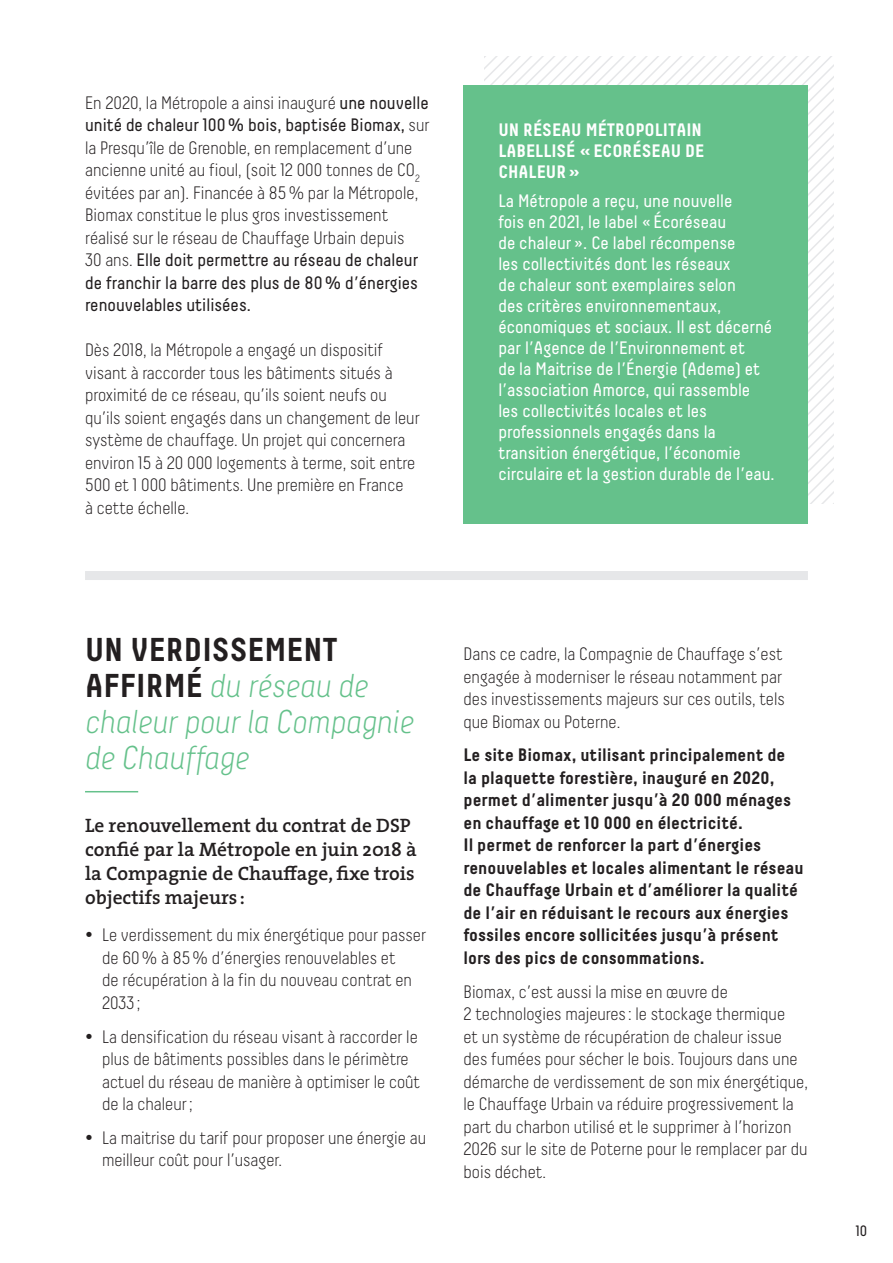
<style>
.page{position:relative;width:893px;height:1263px;background:#fff}
.page>*{position:absolute;margin:0;border:0;box-sizing:border-box;transform-origin:0 0}
.t1{font:italic 300 33px/36px "Decima";color:#65c18b}
.Style_de_paragraphe{font:600 19.5px/24px "The Serif";color:#231f20}
.t2{font:300 18px/22.5px "Decima";color:#231f20}
.t3{font:18px/21px "Decima";color:#fff}
.t4{font:700 18px/22.5px "Decima";color:#231f20}
.t5{font:700 18px/21px "Decima";color:#fff}
.t6{font:15px "Decima";color:#231f20}
.s1{font-weight:400}
.s2{font-weight:700;font-style:normal;color:#231f20}
</style>
<div class="page">
<svg style="left:485px;top:57px;width:348px;height:446px"></svg>
<div style="left:85px;top:571px;width:723px;height:9px;background:#e6e7e9"></div>
<div style="left:463px;top:85px;width:345px;height:438px;background:#65c18b"></div>
<hr style="left:85px;top:791px;width:53px;height:1px;background:#65c18b">
<p class="t2" style="left:85px;top:91px;width:346px">En 2020, la Métropole a ainsi inauguré <span class="s1">une nouvelle unité de chaleur 100% bois, baptisée Biomax,</span> sur la Presqu’île de Grenoble, en remplacement d’une ancienne unité au fioul, (soit 12 000 tonnes de CO<sub>2 </sub>évitées par an). Financée à 85% par la Métropole, Biomax constitue le plus gros investissement réalisé sur le réseau de Chauffage Urbain depuis<br>30 ans. <span class="s1">Elle doit permettre au réseau de chaleur de franchir la barre des plus de 80% d’énergies renouvelables utilisées.</span></p>
<p class="t2" style="left:85px;top:339px;width:336px">Dès 2018, la Métropole a engagé un dispositif visant à raccorder tous les bâtiments situés à proximité de ce réseau, qu’ils soient neufs ou qu’ils soient engagés dans un changement de leur système de chauffage. Un projet qui concernera environ 15 à 20 000 logements à terme, soit entre 500 et 1 000 bâtiments. Une première en France<br>à cette échelle.</p>
<p class="t5" style="left:498px;top:118px;width:208px">UN RÉSEAU MÉTROPOLITAIN<br>LABELLISÉ «ECORÉSEAU DE<br>CHALEUR»</p>
<p class="t3" style="left:498px;top:190px;width:278px">La Métropole a reçu, une nouvelle<br>fois en 2021, le label «Écoréseau<br>de chaleur». Ce label récompense<br>les collectivités dont les réseaux<br>de chaleur sont exemplaires selon<br>des critères environnementaux, économiques et sociaux. Il est décerné par l’Agence de l’Environnement et<br>de la Maitrise de l’Énergie (Ademe) et l’association Amorce, qui rassemble les collectivités locales et les professionnels engagés dans la transition énergétique, l’économie circulaire et la gestion durable de l’eau.</p>
<p class="t1" style="left:85px;top:631px;width:330px"><span class="s2">UN VERDISSEMENT<br>AFFIRMÉ</span> du réseau de chaleur pour la Compagnie de Chauffage</p>
<p class="Style_de_paragraphe" style="left:85px;top:813px;width:333px">Le renouvellement du contrat de DSP confié par la Métropole en juin 2018 à la Compagnie de Chauffage, fixe trois objectifs majeurs :</p>
<p class="t2" style="left:102px;top:924px;width:326px;text-indent:-17px">• Le verdissement du mix énergétique pour passer de 60% à 85% d’énergies renouvelables et<br>de récupération à la fin du nouveau contrat en 2033 ;</p>
<p class="t2" style="left:102px;top:1025px;width:320px;text-indent:-17px">• La densification du réseau visant à raccorder le plus de bâtiments possibles dans le périmètre actuel du réseau de manière à optimiser le coût de la chaleur;</p>
<p class="t2" style="left:102px;top:1126px;width:326px;text-indent:-17px">• La maitrise du tarif pour proposer une énergie au meilleur coût pour l’usager.</p>
<p class="t2" style="left:463px;top:643px;width:323px">Dans ce cadre, la Compagnie de Chauffage s’est engagée à moderniser le réseau notamment par des investissements majeurs sur ces outils, tels que Biomax ou Poterne.</p>
<p class="t4" style="left:463px;top:743px;width:342px">Le site Biomax, utilisant principalement de<br>la plaquette forestière, inauguré en 2020, permet d’alimenter jusqu’à 20 000 ménages en chauffage et 10 000 en électricité.<br>Il permet de renforcer la part d’énergies renouvelables et locales alimentant le réseau de Chauffage Urbain et d’améliorer la qualité de l’air en réduisant le recours aux énergies fossiles encore sollicitées jusqu’à présent lors des pics de consommations.</p>
<p class="t2" style="left:463px;top:980px;width:346px">Biomax, c’est aussi la mise en œuvre de<br>2 technologies majeures : le stockage thermique<br>et un système de récupération de chaleur issue des fumées pour sécher le bois. Toujours dans une démarche de verdissement de son mix énergétique, le Chauffage Urbain va réduire progressivement la part du charbon utilisé et le supprimer à l’horizon 2026 sur le site de Poterne pour le remplacer par du bois déchet.</p>
<p class="t6" style="left:856px;top:1222px;width:13px">10</p>
</div>
